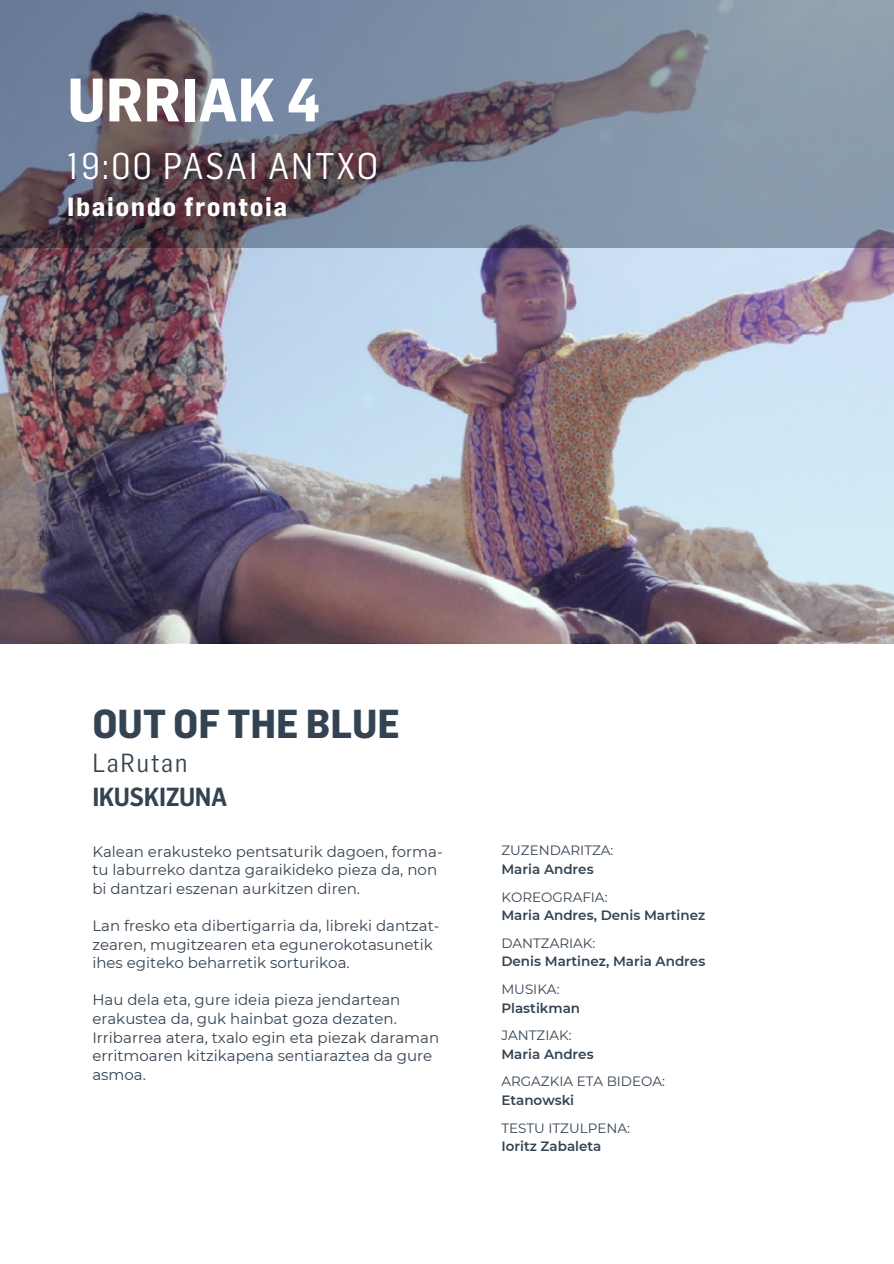
<style>
.page{position:relative;width:894px;height:1264px;background:#fff}
.page>*{position:absolute;margin:0;border:0;box-sizing:border-box;transform-origin:0 0}
.t1{font:700 60px "Flama Semicondensed";color:#fff}
.t2{font:700 39.6px "Flama Semicondensed";color:#344351}
.t3{font:36.45px "Flama Semicondensed";letter-spacing:.06em;color:#fff}
.t4{font:700 25.65px "Flama Semicondensed";letter-spacing:.06em;color:#fff}
.t5{font:600 25.65px "Flama Semicondensed";letter-spacing:-.02em;color:#344351}
.t6{font:25.65px "Flama Semicondensed";letter-spacing:.06em;color:#344351}
.t7{font:15px/18.6px "Montserrat";color:#334351}
.t8{font:600 13.5px "Montserrat";color:#334351}
.t9{font:13.5px "Montserrat";color:#334351}
</style>
<div class="page">
<img style="left:0;top:247px;width:894px;height:396px">
<svg style="left:0;top:0;width:894px;height:247px;background:#747b8d"></svg>
<h1 class="t1" style="left:67px;top:61px;width:255px">URRIAK 4</h1>
<h3 class="t3" style="left:67px;top:143px;width:312px">19:00 PASAI ANTXO</h3>
<h3 class="t4" style="left:67px;top:190px;width:221px">Ibaiondo frontoia</h3>
<h2 class="t2" style="left:92px;top:698px;width:309px">OUT OF THE BLUE</h2>
<h3 class="t6" style="left:92px;top:746px;width:97px">LaRutan</h3>
<h3 class="t5" style="left:92px;top:780px;width:136px">IKUSKIZUNA</h3>
<p class="t7" style="left:92px;top:842px;width:352px">Kalean erakusteko pentsaturik dagoen, forma&shy;tu laburreko dantza garaikideko pieza da, non bi dantzari eszenan aurkitzen diren.</p>
<p class="t7" style="left:92px;top:916px;width:349px">Lan fresko eta dibertigarria da, libreki dantzat&shy;zearen, mugitzearen eta egunerokotasunetik ihes egiteko beharretik sorturikoa.</p>
<p class="t7" style="left:92px;top:990px;width:348px">Hau dela eta, gure ideia pieza jendartean erakustea da, guk hainbat goza dezaten.<br>Irribarrea atera, txalo egin eta piezak daraman erritmoaren kitzikapena sentiaraztea da gure asmoa.</p>
<p class="t9" style="left:501px;top:842px;width:114px">ZUZENDARITZA:</p>
<p class="t8" style="left:501px;top:861px;width:94px">Maria Andres</p>
<p class="t9" style="left:501px;top:888px;width:108px">KOREOGRAFIA:</p>
<p class="t8" style="left:501px;top:907px;width:205px">Maria Andres, Denis Martinez</p>
<p class="t9" style="left:501px;top:934px;width:96px">DANTZARIAK:</p>
<p class="t8" style="left:501px;top:953px;width:205px">Denis Martinez, Maria Andres</p>
<p class="t9" style="left:501px;top:981px;width:60px">MUSIKA:</p>
<p class="t8" style="left:501px;top:999px;width:80px">Plastikman</p>
<p class="t9" style="left:501px;top:1027px;width:72px">JANTZIAK:</p>
<p class="t8" style="left:501px;top:1045px;width:94px">Maria Andres</p>
<p class="t9" style="left:501px;top:1073px;width:165px">ARGAZKIA ETA BIDEOA:</p>
<p class="t8" style="left:501px;top:1092px;width:74px">Etanowski</p>
<p class="t9" style="left:501px;top:1119px;width:130px">TESTU ITZULPENA:</p>
<p class="t8" style="left:501px;top:1138px;width:102px">Ioritz Zabaleta</p>
</div>
